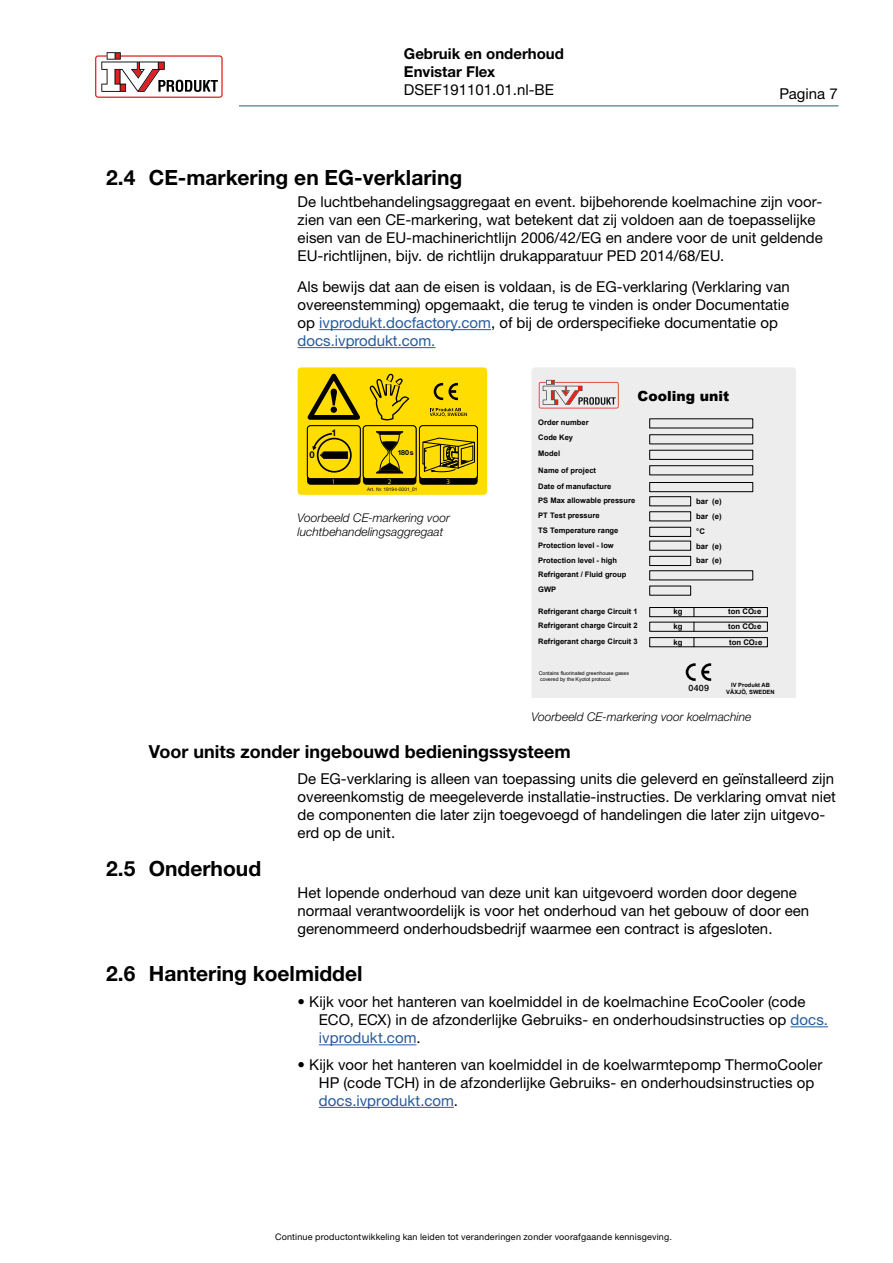
<style>
.page{position:relative;width:893px;height:1263px;background:#fff}
.page>*{position:absolute;margin:0;border:0;box-sizing:border-box;transform-origin:0 0}
.t1{font:700 21px "Helvetica Neue LTW1 G";color:#000}
.t2{font:700 18px "Helvetica Neue LTW1 G";color:#000}
.t3{font:15px/18px "Helvetica Neue LTW1 G";color:#000}
.t4{font:700 15px/18px "Helvetica Neue LTW1 G";color:#000}
.t5{font:900 13.95px "Arial";color:#000}
.t6{font:italic 300 12px/14.4px "Helvetica Neue LTW1 G";color:#000}
.t7{font:700 9.3px "Helvetica Neue";color:#000}
.t8{font:9px "Helvetica Neue LTW1 G";letter-spacing:.025em;color:#000}
.t9{font:500 8.7px "Helvetica Neue LTW1 G";color:#000}
.t10{font:700 7.8px/14.9px "Arial";color:#000}
.t11{font:700 7.5px/14.9px "Arial";color:#000}
.t12{font:700 7.05px "Helvetica Neue";color:#000}
.t13{font:800 7.05px "Helvetica Neue";color:#fd0}
.t14{font:700 5.85px/6.9px "Arial";color:#000;text-align:center}
.t15{font:5.25px/6.1px "Arial";color:#000}
.t16{font:4.8px "Helvetica Neue";color:#000}
.s1{color:#275b9b}
.s2{font-size:5.25px}
</style>
<div class="page">
<svg style="left:95px;top:52px;width:128px;height:46px"></svg>
<hr style="left:239px;top:105px;width:599px;height:2px;background:#72929d">
<hr style="left:319px;top:329px;width:172px;height:1px;background:#275b9b">
<hr style="left:298px;top:347px;width:137px;height:1px;background:#275b9b">
<hr style="left:790px;top:1026px;width:38px;height:1px;background:#275b9b">
<hr style="left:319px;top:1044px;width:97px;height:1px;background:#275b9b">
<hr style="left:319px;top:1107px;width:135px;height:1px;background:#275b9b">
<div style="left:298px;top:367px;width:189px;height:128px;background:#fd0;border-radius:3px"></div>
<svg style="left:303px;top:367px;width:176px;height:118px"></svg>
<div style="left:532px;top:367px;width:264px;height:331px;background:#ededed"></div>
<svg style="left:539px;top:380px;width:80px;height:28px;background:#d4bebc"></svg>
<svg style="left:686px;top:663px;width:25px;height:18px"></svg>
<div style="left:649px;top:434px;width:104px;height:10px;border:1px solid #000"></div>
<div style="left:649px;top:450px;width:104px;height:10px;border:1px solid #000"></div>
<div style="left:649px;top:465px;width:104px;height:10px;border:1px solid #000"></div>
<div style="left:649px;top:482px;width:104px;height:10px;border:1px solid #000"></div>
<div style="left:649px;top:496px;width:42px;height:10px;border:1px solid #000"></div>
<div style="left:649px;top:511px;width:42px;height:10px;border:1px solid #000"></div>
<div style="left:649px;top:527px;width:42px;height:10px;border:1px solid #000"></div>
<div style="left:649px;top:556px;width:42px;height:10px;border:1px solid #000"></div>
<div style="left:649px;top:570px;width:104px;height:10px;border:1px solid #000"></div>
<div style="left:649px;top:607px;width:119px;height:10px;border:1px solid #000"></div>
<div style="left:649px;top:622px;width:119px;height:10px;border:1px solid #000"></div>
<svg style="left:694px;top:607px;width:1px;height:24px"></svg>
<div style="left:649px;top:637px;width:119px;height:10px;border:1px solid #000"></div>
<p class="t4" style="left:404px;top:44px;width:162px">Gebruik en onderhoud<br>Envistar Flex</p>
<p class="t3" style="left:404px;top:80px;width:152px">DSEF191101.01.nl-BE</p>
<p class="t3" style="left:780px;top:84px;width:60px">Pagina 7</p>
<h1 class="t1" style="left:106px;top:165px;width:357px">2.4 CE-markering en EG-verklaring</h1>
<p class="t3" style="left:298px;top:193px;width:527px">De luchtbehandelingsaggregaat en event. bijbehorende koelmachine zijn voor&shy;zien van een CE-markering, wat betekent dat zij voldoen aan de toepasselijke eisen van de EU-machinerichtlijn 2006/42/EG en andere voor de unit geldende EU-richtlijnen, bijv. de richtlijn drukapparatuur PED 2014/68/EU.</p>
<p class="t3" style="left:298px;top:278px;width:494px">Als bewijs dat aan de eisen is voldaan, is de EG-verklaring (Verklaring van overeenstemming) opgemaakt, die terug te vinden is onder Documentatie op <span class="s1">ivprodukt.docfactory.com</span>, of bij de orderspecifieke documentatie op <span class="s1">docs.ivprodukt.com.</span></p>
<p class="t7" style="left:309px;top:449px;width:7px">0</p>
<p class="t7" style="left:332px;top:427px;width:7px">1</p>
<p class="t12" style="left:398px;top:448px;width:18px">180s</p>
<p class="t13" style="left:332px;top:477px;width:5px">1</p>
<p class="t13" style="left:388px;top:477px;width:5px">2</p>
<p class="t13" style="left:447px;top:477px;width:5px">3</p>
<p class="t16" style="left:367px;top:487px;width:52px">Art. Nr. 19194-0001_01</p>
<p class="t6" style="left:298px;top:510px;width:154px">Voorbeeld CE-markering voor luchtbehandelingsaggregaat</p>
<p class="t5" style="left:638px;top:385px;width:93px">Cooling unit</p>
<p class="t11" style="left:538px;top:415px;width:52px">Order number<br>Code Key</p>
<p class="t11" style="left:538px;top:446px;width:23px">Model</p>
<p class="t11" style="left:538px;top:462px;width:75px;line-height:15.9px">Name of project<br>Date of manufacture</p>
<p class="t11" style="left:538px;top:493px;width:98px">PS Max allowable pressure<br>PT Test pressure<br>TS Temperature range<br>Protection level - low<br>Protection level - high<br>Refrigerant / Fluid group<br>GWP</p>
<p class="t11" style="left:538px;top:604px;width:101px">Refrigerant charge Circuit 1<br>Refrigerant charge Circuit 2</p>
<p class="t11" style="left:538px;top:634px;width:101px">Refrigerant charge Circuit 3</p>
<p class="t15" style="left:539px;top:670px;width:92px">Contains fluorinated greenhouse gases covered by the Kyotot protocol.</p>
<p class="t10" style="left:696px;top:494px;width:27px">bar (e) bar (e) °C<br>bar (e) bar (e)</p>
<p class="t10" style="left:673px;top:604px;width:11px">kg kg</p>
<p class="t10" style="left:673px;top:635px;width:11px">kg</p>
<p class="t10" style="left:728px;top:604px;width:35px">ton CO<span class="s2">2</span>e ton CO<span class="s2">2</span>e</p>
<p class="t10" style="left:729px;top:635px;width:35px">ton CO<span class="s2">2</span>e</p>
<p class="t9" style="left:688px;top:682px;width:22px">0409</p>
<p class="t14" style="left:726px;top:681px;width:50px">IV Produkt AB<br>VÄXJÖ, SWEDEN</p>
<p class="t6" style="left:531px;top:709px;width:221px">Voorbeeld CE-markering voor koelmachine</p>
<p class="t2" style="left:149px;top:740px;width:423px">Voor units zonder ingebouwd bedieningssysteem</p>
<p class="t3" style="left:298px;top:770px;width:540px">De EG-verklaring is alleen van toepassing units die geleverd en geïnstalleerd zijn overeenkomstig de meegeleverde installatie-instructies. De verklaring omvat niet de componenten die later zijn toegevoegd of handelingen die later zijn uitgevo&shy;erd op de unit.</p>
<h1 class="t1" style="left:106px;top:856px;width:156px">2.5 Onderhoud</h1>
<p class="t3" style="left:298px;top:884px;width:513px">Het lopende onderhoud van deze unit kan uitgevoerd worden door degene normaal verantwoordelijk is voor het onderhoud van het gebouw of door een gerenommeerd onderhoudsbedrijf waarmee een contract is afgesloten.</p>
<h1 class="t1" style="left:106px;top:960px;width:258px">2.6 Hantering koelmiddel</h1>
<p class="t3" style="left:319px;top:993px;width:511px;text-indent:-21px">• Kijk voor het hanteren van koelmiddel in de koelmachine EcoCooler (code<br>ECO, ECX) in de afzonderlijke Gebruiks- en onderhoudsinstructies op <span class="s1">docs. ivprodukt.com</span>.</p>
<p class="t3" style="left:319px;top:1055px;width:505px;text-indent:-21px">• Kijk voor het hanteren van koelmiddel in de koelwarmtepomp ThermoCooler<br>HP (code TCH) in de afzonderlijke Gebruiks- en onderhoudsinstructies op <span class="s1">docs.ivprodukt.com</span>.</p>
<p class="t8" style="left:275px;top:1231px;width:398px">Continue productontwikkeling kan leiden tot veranderingen zonder voorafgaande kennisgeving.</p>
</div>
